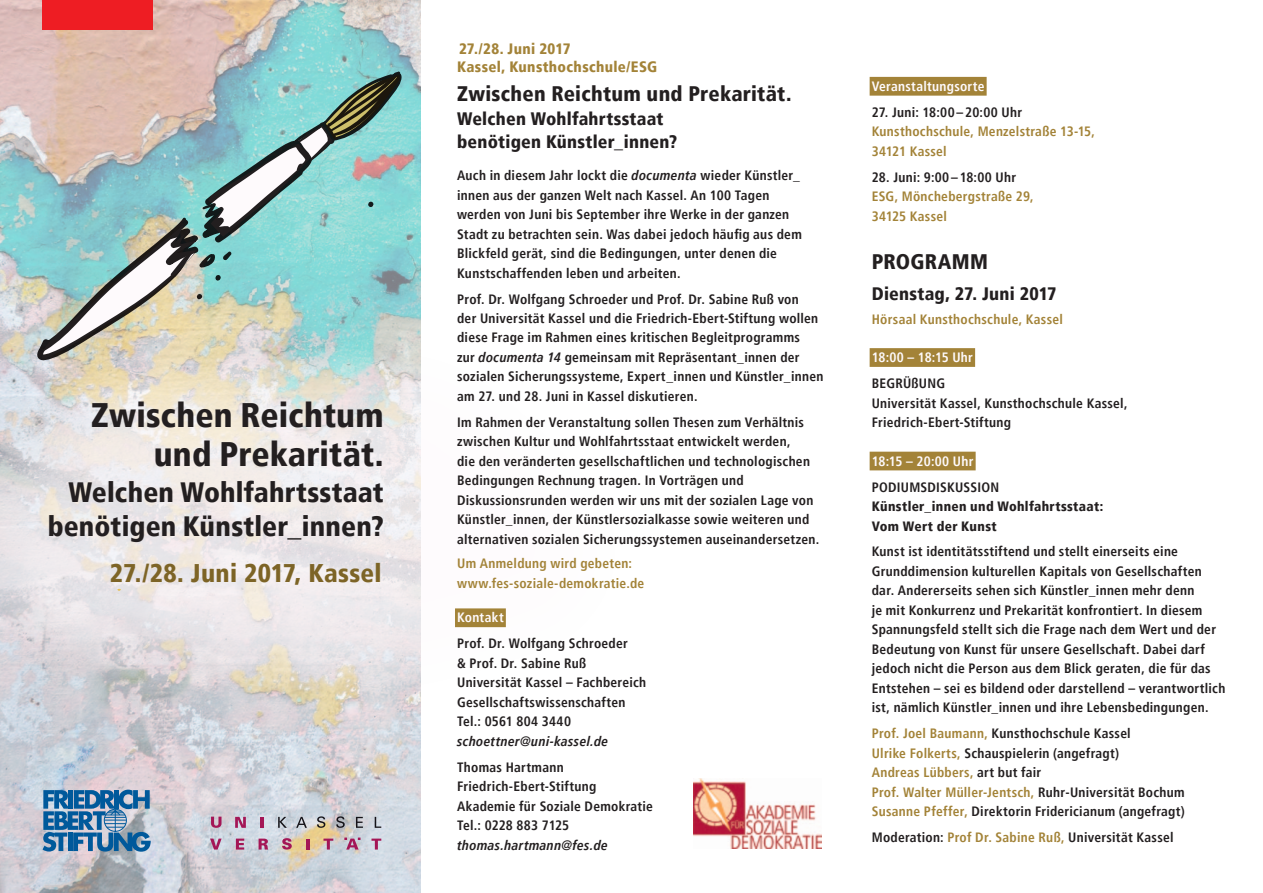
<style>
.page{position:relative;width:1263px;height:893px;background:#fff}
.page>*{position:absolute;margin:0;border:0;box-sizing:border-box;transform-origin:0 0}
.t1{font:900 condensed 33.9px/39px "Frutiger LT Pro";letter-spacing:.005em;color:#231f20;text-align:right}
.t2{font:900 condensed 27.9px/34.5px "Frutiger LT Pro";letter-spacing:.005em;color:#231f20;text-align:right}
.t3{font:900 condensed 25.5px "Frutiger LT Pro";letter-spacing:.01em;color:#7d6426}
.t4{font:900 condensed 21px "Frutiger LT Pro";letter-spacing:.01em;color:#231f20}
.t5{font:900 condensed 18px/22.5px "Frutiger LT Pro";letter-spacing:.015em;color:#231f20}
.t6{font:900 condensed 15px/18px "Frutiger LT Pro";letter-spacing:.02em;color:#a38338}
.t7{font:700 condensed 13.5px/19.5px "Frutiger LT Pro";letter-spacing:.02em;color:#231f20}
.t8{font:700 condensed 13.5px/19.5px "Frutiger LT Pro";letter-spacing:.02em;color:#a38338}
.t9{font:900 condensed 13.5px/19.5px "Frutiger LT Pro";letter-spacing:.025em;color:#231f20}
.t10{font:italic 700 condensed 13.5px "Frutiger LT Pro";letter-spacing:.02em;color:#231f20}
.t11{font:700 condensed 13.5px "Frutiger LT Pro";letter-spacing:.02em;color:#fefafc}
.t12{font:700 condensed 13.5px "Frutiger LT Pro";color:#fefafc}
.s1{font-style:italic}
.s2{color:#a38338}
</style>
<div class="page">
<img style="left:0;top:0;width:421px;height:893px">
<svg style="left:0;top:346px;width:506px;height:349px"></svg>
<div style="left:870px;top:77px;width:117px;height:19px;background:#a38338"></div>
<div style="left:43px;top:0;width:110px;height:30px;background:#ee1d23"></div>
<svg style="left:43px;top:790px;width:108px;height:62px;background:#5989b2"></svg>
<svg style="left:210px;top:839px;width:12px;height:10px"></svg>
<svg style="left:236px;top:839px;width:8px;height:10px"></svg>
<svg style="left:259px;top:839px;width:9px;height:10px"></svg>
<svg style="left:282px;top:838px;width:10px;height:11px"></svg>
<svg style="left:306px;top:839px;width:3px;height:10px"></svg>
<svg style="left:323px;top:839px;width:10px;height:10px"></svg>
<svg style="left:344px;top:837px;width:16px;height:12px"></svg>
<svg style="left:371px;top:839px;width:10px;height:10px"></svg>
<svg style="left:211px;top:817px;width:10px;height:11px"></svg>
<svg style="left:235px;top:817px;width:11px;height:11px"></svg>
<svg style="left:261px;top:817px;width:3px;height:11px"></svg>
<svg style="left:278px;top:817px;width:9px;height:11px"></svg>
<svg style="left:296px;top:817px;width:11px;height:11px"></svg>
<svg style="left:317px;top:816px;width:8px;height:12px"></svg>
<svg style="left:336px;top:816px;width:9px;height:12px"></svg>
<svg style="left:356px;top:817px;width:7px;height:11px"></svg>
<svg style="left:375px;top:817px;width:6px;height:11px"></svg>
<svg style="left:26px;top:17px;width:378px;height:347px;background:#a8c1bc"></svg>
<div style="left:870px;top:348px;width:105px;height:19px;background:#a38338"></div>
<div style="left:870px;top:452px;width:106px;height:18px;background:#a38338"></div>
<div style="left:455px;top:608px;width:51px;height:19px;background:#a38338"></div>
<img style="left:694px;top:779px;width:127px;height:70px">
<h1 class="t1" style="left:91px;top:395px;width:294px">Zwischen Reichtum und Prekarität.</h1>
<h2 class="t2" style="left:48px;top:475px;width:338px">Welchen Wohlfahrtsstaat benötigen Künstler_innen?</h2>
<h3 class="t3" style="left:110px;top:557px;width:273px">27./28. Juni 2017, Kassel</h3>
<p class="t6" style="left:457px;top:40px;width:202px">27./28. Juni 2017<br>Kassel, Kunsthochschule/ESG</p>
<h3 class="t4" style="left:457px;top:81px;width:336px">Zwischen Reichtum und Prekarität.</h3>
<h3 class="t5" style="left:457px;top:108px;width:222px">Welchen Wohlfahrtsstaat benötigen Künstler_innen?</h3>
<p class="t7" style="left:457px;top:166px;width:346px">Auch in diesem Jahr lockt die <span class="s1">documenta</span> wieder Künstler_ innen aus der ganzen Welt nach Kassel. An 100 Tagen werden von Juni bis September ihre Werke in der ganzen Stadt zu betrachten sein. Was dabei jedoch häufig aus dem Blickfeld gerät, sind die Bedingungen, unter denen die Kunstschaffenden leben und arbeiten.</p>
<p class="t7" style="left:457px;top:289px;width:368px">Prof. Dr. Wolfgang Schroeder und Prof. Dr. Sabine Ruß von<br>der Universität Kassel und die Friedrich-Ebert-Stiftung wollen diese Frage im Rahmen eines kritischen Begleitprogramms<br>zur <span class="s1">documenta 14</span> gemeinsam mit Repräsentant_innen der sozialen Sicherungssysteme, Expert_innen und Künstler_innen am 27. und 28. Juni in Kassel diskutieren.</p>
<p class="t7" style="left:457px;top:412px;width:364px">Im Rahmen der Veranstaltung sollen Thesen zum Verhältnis zwischen Kultur und Wohlfahrtsstaat entwickelt werden,<br>die den veränderten gesellschaftlichen und technologischen Bedingungen Rechnung tragen. In Vorträgen und Diskussionsrunden werden wir uns mit der sozialen Lage von Künstler_innen, der Künstlersozialkasse sowie weiteren und alternativen sozialen Sicherungssystemen auseinandersetzen.</p>
<p class="t8" style="left:457px;top:554px;width:189px">Um Anmeldung wird gebeten: www.fes-soziale-demokratie.de</p>
<p class="t11" style="left:457px;top:610px;width:48px">Kontakt</p>
<p class="t7" style="left:457px;top:634px;width:191px">Prof. Dr. Wolfgang Schroeder<br>&amp; Prof. Dr. Sabine Ruß<br>Universität Kassel – Fachbereich<br>Gesellschaftswissenschaften<br>Tel.: 0561 804 3440</p>
<p class="t10" style="left:457px;top:733px;width:153px">schoettner@uni-kassel.de</p>
<p class="t7" style="left:457px;top:757px;width:197px">Thomas Hartmann<br>Friedrich-Ebert-Stiftung<br>Akademie für Soziale Demokratie<br>Tel.: 0228 883 7125</p>
<p class="t10" style="left:457px;top:837px;width:152px">thomas.hartmann@fes.de</p>
<p class="t11" style="left:872px;top:78px;width:114px">Veranstaltungsorte</p>
<p class="t7" style="left:872px;top:102px;width:152px">27. Juni: 18:00 – 20:00 Uhr</p>
<p class="t8" style="left:872px;top:122px;width:225px">Kunsthochschule, Menzelstraße 13-15,<br>34121 Kassel</p>
<p class="t7" style="left:872px;top:167px;width:146px">28. Juni: 9:00 – 18:00 Uhr</p>
<p class="t8" style="left:872px;top:187px;width:163px">ESG, Mönchebergstraße 29,<br>34125 Kassel</p>
<h3 class="t4" style="left:872px;top:249px;width:118px">Programm</h3>
<h3 class="t5" style="left:872px;top:282px;width:186px">Dienstag, 27. Juni 2017</h3>
<p class="t8" style="left:872px;top:309px;width:193px">Hörsaal Kunsthochschule, Kassel</p>
<p class="t12" style="left:872px;top:349px;width:103px">18:00 – 18:15 Uhr</p>
<p class="t7" style="left:872px;top:374px;width:257px">Begrüßung<br>Universität Kassel, Kunsthochschule Kassel,<br>Friedrich-Ebert-Stiftung</p>
<p class="t11" style="left:872px;top:453px;width:103px">18:15 – 20:00 Uhr</p>
<p class="t7" style="left:872px;top:477px;width:39px">Podiums</p>
<p class="t7" style="left:927px;top:477px;width:21px">diskuss</p>
<p class="t7" style="left:977px;top:477px;width:23px">ion</p>
<p class="t9" style="left:872px;top:497px;width:233px">Künstler_innen und Wohlfahrtsstaat:<br>Vom Wert der Kunst</p>
<p class="t7" style="left:872px;top:542px;width:355px">Kunst ist identitätsstiftend und stellt einerseits eine Grunddimension kulturellen Kapitals von Gesellschaften dar. Andererseits sehen sich Künstler_innen mehr denn<br>je mit Konkurrenz und Prekarität konfrontiert. In diesem Spannungsfeld stellt sich die Frage nach dem Wert und der Bedeutung von Kunst für unsere Gesellschaft. Dabei darf jedoch nicht die Person aus dem Blick geraten, die für das Entstehen – sei es bildend oder darstellend – verantwortlich ist, nämlich Künstler_innen und ihre Lebensbedingungen.</p>
<p class="t7" style="left:872px;top:724px;width:314px"><span class="s2">Prof. Joel Baumann,</span> Kunsthochschule Kassel<br><span class="s2">Ulrike Folkerts,</span> Schauspielerin (angefragt)<br><span class="s2">Andreas Lübbers,</span> art but fair<br><span class="s2">Prof. Walter Müller-Jentsch,</span> Ruhr-Universität Bochum <span class="s2">Susanne Pfeffer,</span> Direktorin Fridericianum (angefragt)</p>
<p class="t7" style="left:872px;top:828px;width:303px">Moderation: <span class="s2">Prof Dr. Sabine Ruß,</span> Universität Kassel</p>
</div>
